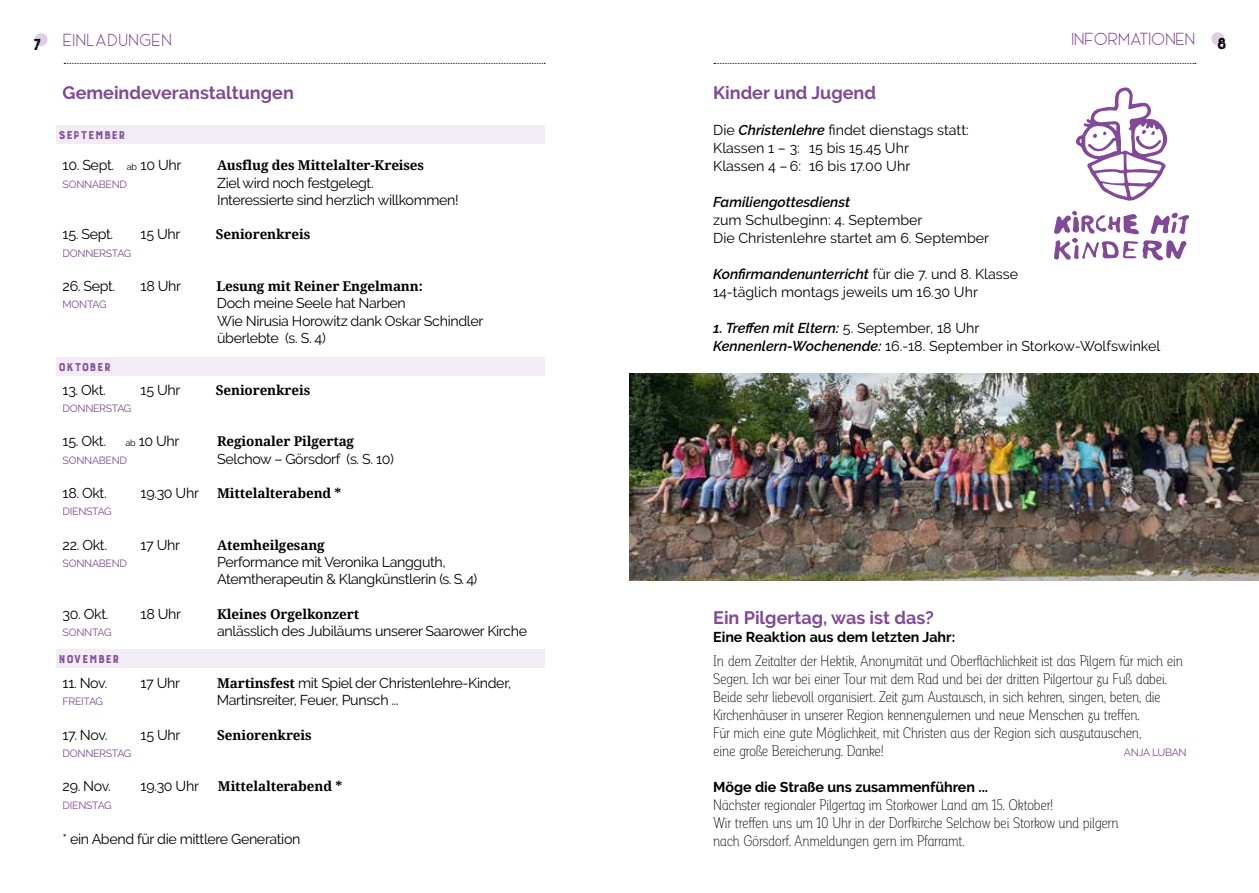
<style>
.page{position:relative;width:1259px;height:893px;background:#fff}
.page>*{position:absolute;margin:0;border:0;box-sizing:border-box;transform-origin:0 0}
.t1{font:700 18px "Raleway";color:#814997}
.t2{font:18px "Ace Sans Demo";color:#814997}
.t3{font:18px "Ace Sans Demo";letter-spacing:.025em;color:#814997}
.t4{font:300 15px/18px "Corporative Alt Cnd";letter-spacing:-.025em;color:#000}
.t5{font:700 15px "Burford Rustic";color:#814997}
.t6{font:14.25px/17.2px "Raleway";letter-spacing:-.025em;color:#000}
.t7{font:14.25px/18px "Raleway";color:#000}
.t8{font:700 14.25px "Raleway";color:#000}
.t9{font:italic 600 14.25px "Raleway";color:#000}
.t10{font:700 13.5px "Droid Serif";letter-spacing:-.01em;color:#000}
.t11{font:10.5px "Raleway";letter-spacing:-.025em;color:#814997}
.s1{font-family:"Burford Rustic";font-weight:700;font-size:21px;color:#000}
.s2{font-weight:600;font-style:italic}
.s3{font-size:9px}
.s4{font-family:"Droid Serif";font-weight:700;font-size:13.5px}
</style>
<div class="page">
<div style="left:1211px;top:32px;width:13px;height:13px;background:#ded0e4;border-radius:50%"></div>
<svg style="left:64px;top:63px;width:481px;height:1px"></svg>
<div style="left:35px;top:33px;width:13px;height:13px;background:#ded0e4;border-radius:50%"></div>
<svg style="left:714px;top:63px;width:481px;height:1px"></svg>
<div style="left:56px;top:125px;width:488px;height:18px;background:#f2edf5"></div>
<div style="left:56px;top:357px;width:488px;height:18px;background:#f2edf5"></div>
<svg style="left:1076px;top:87px;width:91px;height:114px"></svg>
<svg style="left:1054px;top:211px;width:135px;height:49px"></svg>
<div style="left:56px;top:649px;width:488px;height:19px;background:#f2edf5"></div>
<img style="left:629px;top:373px;width:630px;height:207px">
<p class="t3" style="left:32px;top:33px;width:141px"><span class="s1">7</span> EINLADUNGEN</p>
<p class="t2" style="left:1071px;top:33px;width:157px">INFORMATIONEN <span class="s1">8</span></p>
<p class="t1" style="left:713px;top:82px;width:164px">Kinder und Jugend</p>
<p class="t7" style="left:713px;top:121px;width:257px">Die <span class="s2">Christenlehre</span> findet dienstags statt:<br>Klassen 1 – 3: 15 bis 15.45 Uhr<br>Klassen 4 – 6: 16 bis 17.00 Uhr</p>
<p class="t9" style="left:713px;top:194px;width:139px">Familiengottesdienst</p>
<p class="t7" style="left:713px;top:211px;width:277px">zum Schulbeginn: 4. September<br>Die Christenlehre startet am 6. September</p>
<p class="t7" style="left:713px;top:265px;width:306px"><span class="s2">Konfirmandenunterricht</span> für die 7. und 8. Klasse<br>14-täglich montags jeweils um 16.30 Uhr</p>
<p class="t7" style="left:713px;top:319px;width:449px"><span class="s2">1. Treffen mit Eltern:</span> 5. September, 18 Uhr<br><span class="s2">Kennenlern-Wochenende:</span> 16.-18. September in Storkow-Wolfswinkel</p>
<p class="t1" style="left:63px;top:82px;width:233px">Gemeindeveranstaltungen</p>
<p class="t5" style="left:58px;top:127px;width:69px">September</p>
<p class="t6" style="left:63px;top:157px;width:120px">10. Sept. <span class="s3">ab</span> 10 Uhr</p>
<p class="t10" style="left:217px;top:158px;width:208px">Ausflug des Mittelalter-Kreises</p>
<p class="t11" style="left:63px;top:178px;width:66px">SONNABEND</p>
<p class="t6" style="left:217px;top:174px;width:243px">Ziel wird noch festgelegt.<br>Interessierte sind herzlich willkommen!</p>
<p class="t6" style="left:63px;top:226px;width:52px">15. Sept.</p>
<p class="t6" style="left:141px;top:226px;width:41px">15 Uhr</p>
<p class="t10" style="left:216px;top:227px;width:96px">Seniorenkreis</p>
<p class="t11" style="left:63px;top:247px;width:70px">DONNERSTAG</p>
<p class="t6" style="left:63px;top:277px;width:54px">26. Sept.</p>
<p class="t6" style="left:141px;top:277px;width:42px">18 Uhr</p>
<p class="t10" style="left:216px;top:278px;width:208px">Lesung mit Reiner Engelmann:</p>
<p class="t11" style="left:63px;top:298px;width:45px">MONTAG</p>
<p class="t6" style="left:217px;top:295px;width:268px">Doch meine Seele hat Narben<br>Wie Nirusia Horowitz dank Oskar Schindler überlebte (s. S. 4)</p>
<p class="t6" style="left:63px;top:381px;width:45px">13. Okt.</p>
<p class="t6" style="left:141px;top:381px;width:41px">15 Uhr</p>
<p class="t10" style="left:216px;top:382px;width:96px">Seniorenkreis</p>
<p class="t11" style="left:63px;top:402px;width:70px">DONNERSTAG</p>
<p class="t6" style="left:63px;top:433px;width:45px">15. Okt.</p>
<p class="t6" style="left:125px;top:433px;width:56px"><span class="s3">ab</span> 10 Uhr</p>
<p class="t10" style="left:217px;top:434px;width:138px">Regionaler Pilgertag</p>
<p class="t11" style="left:63px;top:454px;width:66px">SONNABEND</p>
<p class="t6" style="left:217px;top:450px;width:178px">Selchow – Görsdorf (s. S. 10)</p>
<p class="t6" style="left:63px;top:484px;width:46px">18. Okt.</p>
<p class="t6" style="left:141px;top:484px;width:60px">19.30 Uhr</p>
<p class="t10" style="left:217px;top:485px;width:126px">Mittelalterabend *</p>
<p class="t11" style="left:63px;top:505px;width:51px">DIENSTAG</p>
<p class="t6" style="left:63px;top:536px;width:46px">22. Okt.</p>
<p class="t6" style="left:141px;top:536px;width:41px">17 Uhr</p>
<p class="t10" style="left:217px;top:537px;width:109px">Atemheilgesang</p>
<p class="t11" style="left:63px;top:557px;width:66px">SONNABEND</p>
<p class="t6" style="left:217px;top:553px;width:262px">Performance mit Veronika Langguth,<br>Atemtherapeutin &amp; Klangkünstlerin (s. S. 4)</p>
<p class="t6" style="left:63px;top:605px;width:47px">30. Okt.</p>
<p class="t6" style="left:141px;top:605px;width:42px">18 Uhr</p>
<p class="t10" style="left:217px;top:606px;width:144px">Kleines Orgelkonzert</p>
<p class="t11" style="left:63px;top:626px;width:50px">SONNTAG</p>
<p class="t6" style="left:217px;top:622px;width:311px">anlässlich des Jubiläums unserer Saarower Kirche</p>
<p class="t5" style="left:58px;top:359px;width:54px">Oktober</p>
<p class="t1" style="left:713px;top:607px;width:222px">Ein Pilgertag, was ist das?</p>
<p class="t8" style="left:713px;top:629px;width:244px">Eine Reaktion aus dem letzten Jahr:</p>
<p class="t4" style="left:713px;top:652px;width:471px">In dem Zeitalter der Hektik, Anonymität und Oberflächlichkeit ist das Pilgern für mich ein Segen. Ich war bei einer Tour mit dem Rad und bei der dritten Pilgertour zu Fuß dabei.<br>Beide sehr liebevoll organisiert. Zeit zum Austausch, in sich kehren, singen, beten, die Kirchenhäuser in unserer Region kennenzulernen und neue Menschen zu treffen.<br>Für mich eine gute Möglichkeit, mit Christen aus der Region sich auszutauschen,<br>eine große Bereicherung. Danke!</p>
<p class="t5" style="left:58px;top:652px;width:63px">November</p>
<p class="t6" style="left:63px;top:674px;width:46px">11. Nov.</p>
<p class="t6" style="left:141px;top:674px;width:41px">17 Uhr</p>
<p class="t6" style="left:217px;top:674px;width:296px"><span class="s4">Martinsfest</span> mit Spiel der Christenlehre-Kinder,</p>
<p class="t11" style="left:63px;top:695px;width:42px">FREITAG</p>
<p class="t6" style="left:217px;top:691px;width:184px">Martinsreiter, Feuer, Punsch ...</p>
<p class="t6" style="left:63px;top:726px;width:47px">17. Nov.</p>
<p class="t6" style="left:141px;top:726px;width:41px">15 Uhr</p>
<p class="t10" style="left:217px;top:727px;width:96px">Seniorenkreis</p>
<p class="t11" style="left:63px;top:747px;width:70px">DONNERSTAG</p>
<p class="t6" style="left:63px;top:778px;width:50px">29. Nov.</p>
<p class="t6" style="left:141px;top:778px;width:60px">19.30 Uhr</p>
<p class="t10" style="left:218px;top:779px;width:126px">Mittelalterabend *</p>
<p class="t11" style="left:63px;top:799px;width:51px">DIENSTAG</p>
<p class="t6" style="left:63px;top:830px;width:239px">* ein Abend für die mittlere Generation</p>
<p class="t11" style="left:1124px;top:746px;width:64px">ANJA LUBAN</p>
<p class="t8" style="left:713px;top:779px;width:276px">Möge die Straße uns zusammenführen ...</p>
<p class="t4" style="left:713px;top:796px;width:407px">Nächster regionaler Pilgertag im Storkower Land am 15. Oktober!<br>Wir treffen uns um 10 Uhr in der Dorfkirche Selchow bei Storkow und pilgern nach Görsdorf. Anmeldungen gern im Pfarramt.</p>
</div>
